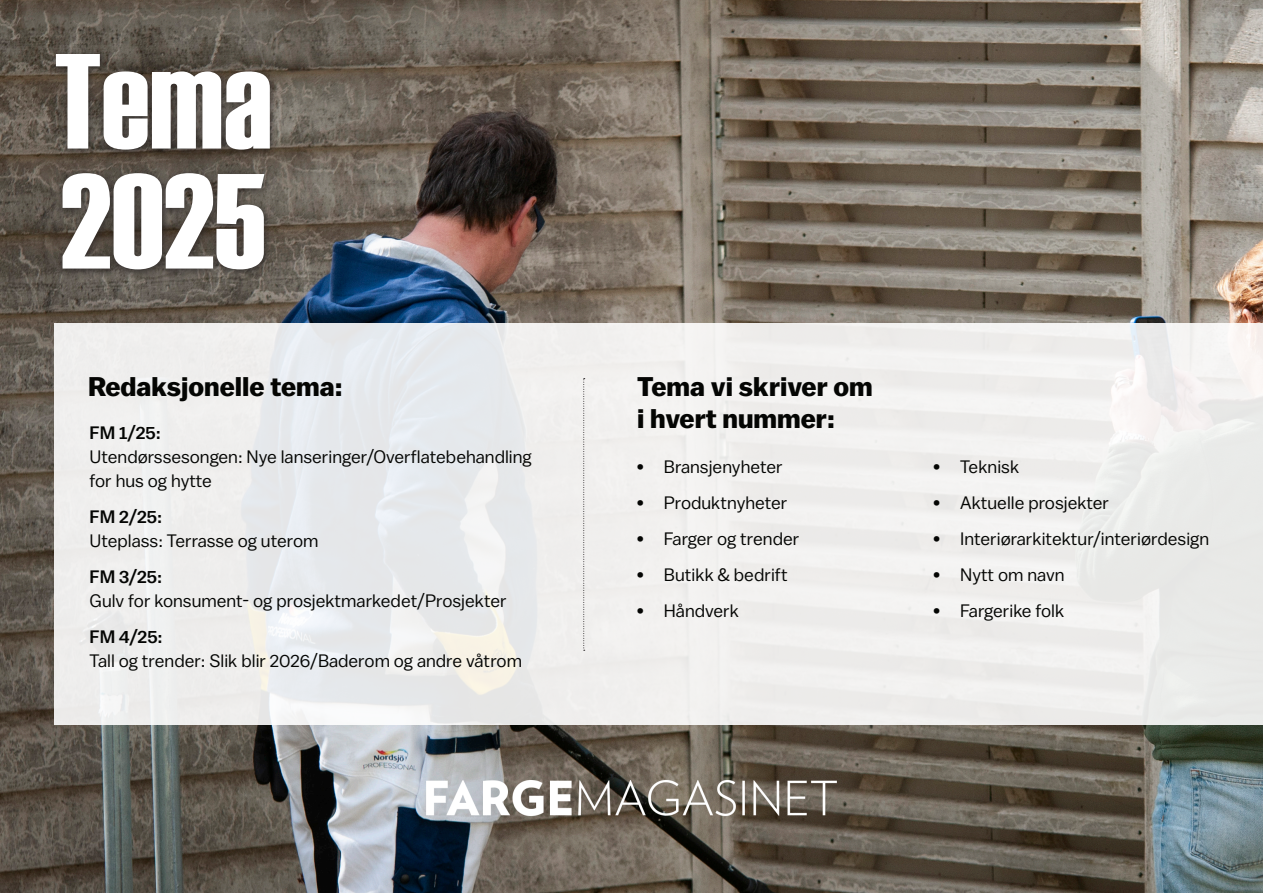
<style>
.page{position:relative;width:1263px;height:893px;background:#fff}
.page>*{position:absolute;margin:0;border:0;box-sizing:border-box;transform-origin:0 0}
.t1{font:135px "Haettenschweiler";color:#fff}
.t2{font:700 27px "Balto";color:#040503}
.Lists{font:18px/24px "Balto";color:#040503}
.s1{font-weight:500}
</style>
<div class="page">
<img style="left:0;top:0;width:1263px;height:893px">
<div style="left:49px;top:47px;width:230px;height:232px;background:#231f20;opacity:.75"></div>
<div style="left:54px;top:323px;width:1209px;height:402px;background:#eeeeed"></div>
<svg style="left:583px;top:378px;width:2px;height:273px"></svg>
<img style="left:408px;top:758px;width:447px;height:81px">
<p class="t1" style="left:54px;top:10px;width:219px">Tema</p>
<p class="t1" style="left:61px;top:130px;width:206px">2025</p>
<p class="t2" style="left:88px;top:370px;width:257px">Redaksjonelle tema:</p>
<p class="Lists" style="left:90px;top:420px;width:444px"><span class="s1">FM 1/25:<br></span>Utendørssesongen: Nye lanseringer/Overflatebehandling</p>
<p class="Lists" style="left:90px;top:468px;width:124px">for hus og hytte</p>
<p class="Lists" style="left:90px;top:504px;width:231px"><span class="s1">FM 2/25:<br></span>Uteplass: Terrasse og uterom</p>
<p class="Lists" style="left:90px;top:564px;width:419px"><span class="s1">FM 3/25:<br></span>Gulv for konsument- og prosjektmarkedet/Prosjekter</p>
<p class="Lists" style="left:90px;top:624px;width:434px"><span class="s1">FM 4/25:<br></span>Tall og trender: Slik blir 2026/Baderom og andre våtrom</p>
<p class="t2" style="left:637px;top:370px;width:237px">Tema vi skriver om</p>
<p class="t2" style="left:637px;top:403px;width:200px">i hvert nummer:</p>
<p class="Lists" style="left:637px;top:455px;width:147px">• Bransjenyheter</p>
<p class="Lists" style="left:637px;top:491px;width:152px">• Produktnyheter</p>
<p class="Lists" style="left:637px;top:527px;width:164px">• Farger og trender</p>
<p class="Lists" style="left:637px;top:563px;width:152px">• Butikk &amp; bedrift</p>
<p class="Lists" style="left:637px;top:599px;width:104px">• Håndverk</p>
<p class="Lists" style="left:933px;top:455px;width:88px">• Teknisk</p>
<p class="Lists" style="left:933px;top:491px;width:178px">• Aktuelle prosjekter</p>
<p class="Lists" style="left:933px;top:527px;width:278px">• Interiørarkitektur/interiørdesign</p>
<p class="Lists" style="left:933px;top:563px;width:133px">• Nytt om navn</p>
<p class="Lists" style="left:933px;top:599px;width:133px">• Fargerike folk</p>
</div>
